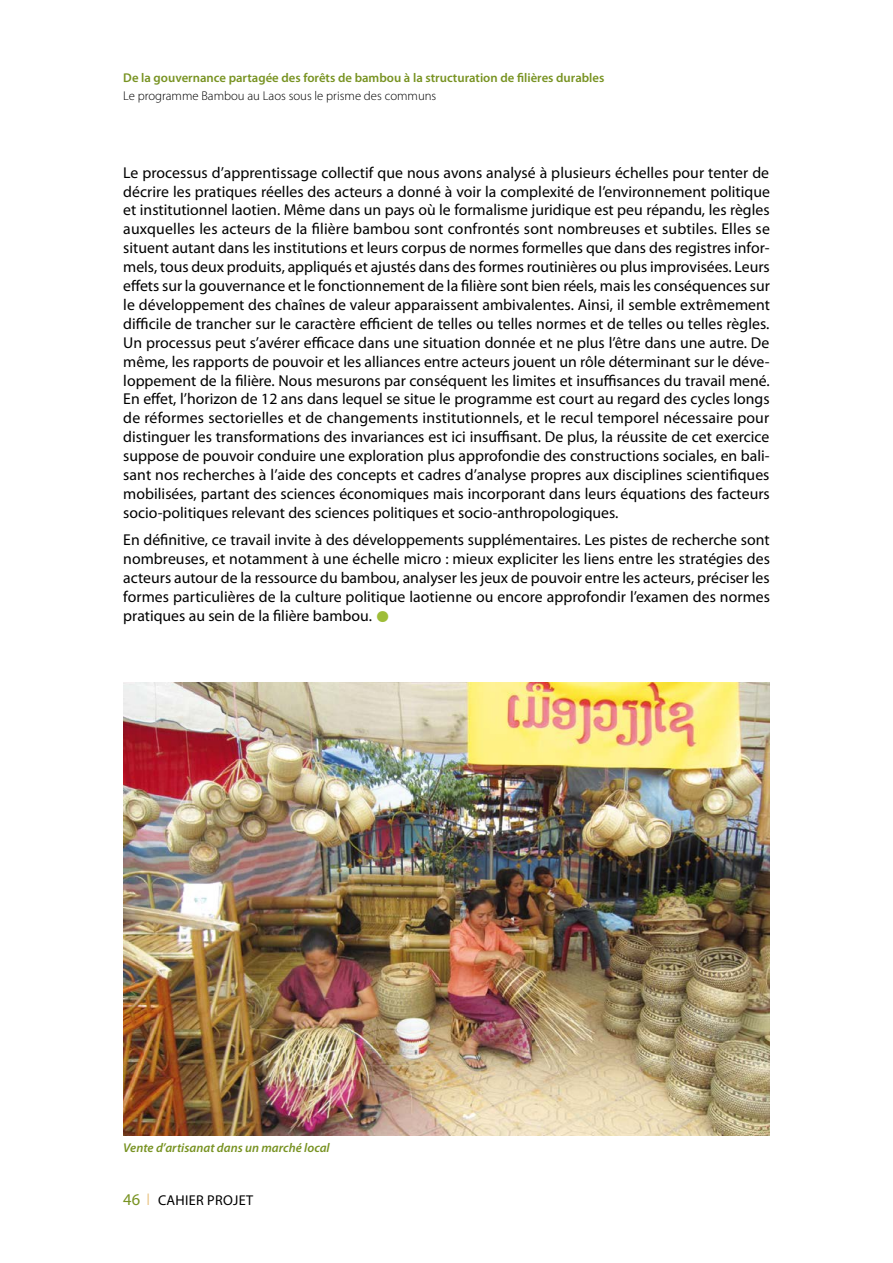
<style>
.page{position:relative;width:893px;height:1263px;background:#fff}
.page>*{position:absolute;margin:0;border:0;box-sizing:border-box;transform-origin:0 0}
.t1{font:15.75px/18.9px "Myriad Pro";color:#000;text-align:justify}
.t2{font:14.25px "Myriad Pro";letter-spacing:.02em;color:#000}
.t3{font:600 12.75px "Myriad Pro";color:#789322}
.t4{font:300 12.75px "Myriad Pro";color:#000}
.t5{font:italic 600 12.75px "Myriad Pro";color:#789322}
.s1{color:#9ebd38}
.s2{font-size:16.5px;color:#789322}
.s3{color:#e9c381}
</style>
<div class="page">
<img style="left:123px;top:682px;width:647px;height:453px">
<p class="t3" style="left:123px;top:69px;width:483px">De la gouvernance partagée des forêts de bambou à la structuration de filières durables</p>
<p class="t4" style="left:123px;top:89px;width:315px">Le programme Bambou au Laos sous le prisme des communs</p>
<p class="t1" style="left:123px;top:163px;width:648px">Le processus d’apprentissage collectif que nous avons analysé à plusieurs échelles pour tenter de décrire les pratiques réelles des acteurs a donné à voir la complexité de l’environnement politique et institutionnel laotien. Même dans un pays où le formalisme juridique est peu répandu, les règles auxquelles les acteurs de la filière bambou sont confrontés sont nombreuses et subtiles. Elles se situent autant dans les institutions et leurs corpus de normes formelles que dans des registres infor&shy;mels, tous deux produits, appliqués et ajustés dans des formes routinières ou plus improvisées. Leurs effets sur la gouvernance et le fonctionnement de la filière sont bien réels, mais les conséquences sur le développement des chaînes de valeur apparaissent ambivalentes. Ainsi, il semble extrêmement difficile de trancher sur le caractère efficient de telles ou telles normes et de telles ou telles règles.<br>Un processus peut s’avérer efficace dans une situation donnée et ne plus l’être dans une autre. De même, les rapports de pouvoir et les alliances entre acteurs jouent un rôle déterminant sur le déve&shy;loppement de la filière. Nous mesurons par conséquent les limites et insuffisances du travail mené.<br>En effet, l’horizon de 12 ans dans lequel se situe le programme est court au regard des cycles longs de réformes sectorielles et de changements institutionnels, et le recul temporel nécessaire pour distinguer les transformations des invariances est ici insuffisant. De plus, la réussite de cet exercice suppose de pouvoir conduire une exploration plus approfondie des constructions sociales, en bali&shy;sant nos recherches à l’aide des concepts et cadres d’analyse propres aux disciplines scientifiques mobilisées, partant des sciences économiques mais incorporant dans leurs équations des facteurs socio-politiques relevant des sciences politiques et socio-anthropologiques.</p>
<p class="t1" style="left:123px;top:530px;width:648px">En définitive, ce travail invite à des développements supplémentaires. Les pistes de recherche sont nombreuses, et notamment à une échelle micro : mieux expliciter les liens entre les stratégies des acteurs autour de la ressource du bambou, analyser les jeux de pouvoir entre les acteurs, préciser les formes particulières de la culture politique laotienne ou encore approfondir l’examen des normes pratiques au sein de la filière bambou. <span class="s1">⚫</span></p>
<p class="t5" style="left:123px;top:1139px;width:208px">Vente d’artisanat dans un marché local</p>
<p class="t2" style="left:123px;top:1191px;width:131px"><span class="s2">46</span> <span class="s3">❘</span> CAHIER PROJET</p>
</div>
